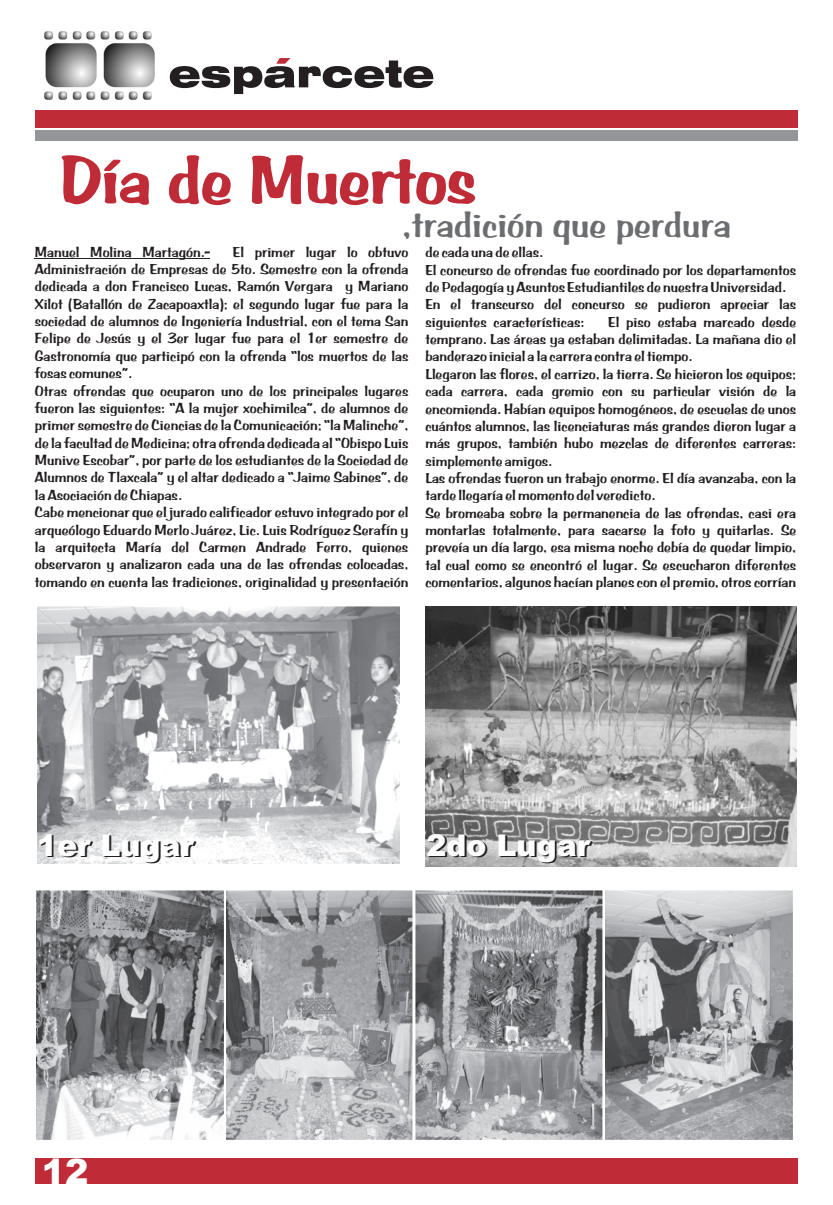
<style>
.page{position:relative;width:833px;height:1205px;background:#fff}
.page>*{position:absolute;margin:0;border:0;box-sizing:border-box;transform-origin:0 0}
.t1{font:700 68.25px "BRADDON";color:#bf2b37}
.t2{font:37.38px "BRADDON";color:#6c6d70}
.t3{font:900 35px "Arial";color:#fff}
.t4{font:900 30px "Arial";color:#231f20}
.t5{font:15px/17.4px "BRADDON";color:#231f20}
</style>
<div class="page">
<div style="left:36px;top:1158px;width:762px;height:26px;background:#bf2b37"></div>
<div style="left:35px;top:111px;width:763px;height:17px;background:#bf2b37"></div>
<div style="left:35px;top:131px;width:763px;height:10px;background:#939598"></div>
<svg style="left:170px;top:58px;width:263px;height:36px"></svg>
<img style="left:45px;top:32px;width:110px;height:67px">
<img style="left:425px;top:607px;width:371px;height:259px">
<hr style="left:35px;top:258px;width:175px;height:1px;background:#231f20">
<img style="left:226px;top:890px;width:187px;height:249px">
<img style="left:605px;top:890px;width:187px;height:249px">
<img style="left:416px;top:890px;width:186px;height:249px">
<img style="left:36px;top:890px;width:187px;height:249px">
<img style="left:37px;top:607px;width:363px;height:256px">
<h1 class="t1" style="left:60px;top:140px;width:417px">Día de Muertos</h1>
<h2 class="t2" style="left:402px;top:203px;width:331px">,tradición que perdura</h2>
<p class="t5" style="left:425px;top:244px;width:372px">de cada una de ellas.<br>El concurso de ofrendas fue coordinado por los departamentos de Pedagogía y Asuntos Estudiantiles de nuestra Universidad.<br>En el transcurso del concurso se pudieron apreciar las siguientes características:</p>
<p class="t5" style="left:233px;top:243px;width:177px">El primer lugar lo obtuvo</p>
<p class="t5" style="left:35px;top:243px;width:375px">Manuel Molina Martagón.-<br>Administración de Empresas de 5to. Semestre con la ofrenda dedicada a don Francisco Lucas, Ramón Vergara y Mariano Xilot (Batallón de Zacapoaxtla); el segundo lugar fue para la sociedad de alumnos de Ingeniería Industrial, con el tema San Felipe de Jesús y el 3er lugar fue para el 1er semestre de Gastronomía que participó con la ofrenda “los muertos de las fosas comunes”.<br>Otras ofrendas que ocuparon uno de los principales lugares fueron las siguientes: “A la mujer xochimilca”, de alumnos de primer semestre de Ciencias de la Comunicación; “la Malinche”, de la facultad de Medicina; otra ofrenda dedicada al “Obispo Luis Munive Escobar”, por parte de los estudiantes de la Sociedad de Alumnos de Tlaxcala” y el altar dedicado a “Jaime Sabines”, de la Asociación de Chiapas.<br>Cabe mencionar que el jurado calificador estuvo integrado por el arqueólogo Eduardo Merlo Juárez, Lic. Luis Rodríguez Serafín y la arquitecta María del Carmen Andrade Ferro, quienes observaron y analizaron cada una de las ofrendas colocadas, tomando en cuenta las tradiciones, originalidad y presentación</p>
<p class="t5" style="left:425px;top:313px;width:372px;text-indent:183px">El piso estaba marcado desde temprano. Las áreas ya estaban delimitadas. La mañana dio el banderazo inicial a la carrera contra el tiempo.<br>Llegaron las flores, el carrizo, la tierra. Se hicieron los equipos; cada carrera, cada gremio con su particular visión de la encomienda. Habían equipos homogéneos, de escuelas de unos cuántos alumnos, las licenciaturas más grandes dieron lugar a más grupos, también hubo mezclas de diferentes carreras: simplemente amigos.<br>Las ofrendas fueron un trabajo enorme. El día avanzaba, con la tarde llegaría el momento del veredicto.<br>Se bromeaba sobre la permanencia de las ofrendas, casi era montarlas totalmente, para sacarse la foto y quitarlas. Se preveía un día largo, esa misma noche debía de quedar limpio, tal cual como se encontró el lugar. Se escucharon diferentes comentarios, algunos hacían planes con el premio, otros corrían</p>
<h3 class="t4" style="left:39px;top:835px;width:158px">1er Lugar</h3>
<h3 class="t4" style="left:428px;top:835px;width:165px">2do Lugar</h3>
<h3 class="t3" style="left:42px;top:1159px;width:48px">12</h3>
</div>
